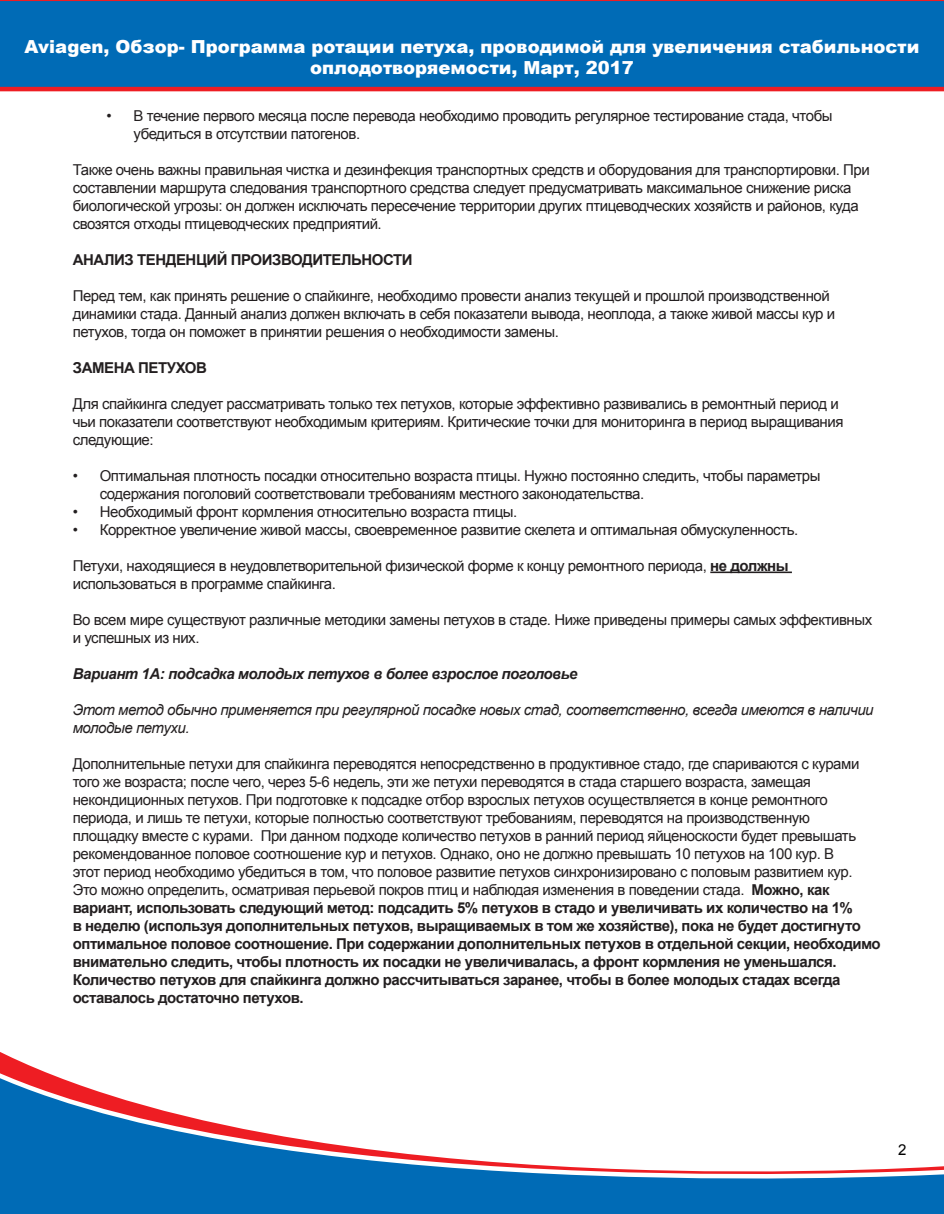
<style>
.page{position:relative;width:944px;height:1214px;background:#fff}
.page>*{position:absolute;margin:0;border:0;box-sizing:border-box;transform-origin:0 0}
.t1{font:900 18px/21.6px "Arial";color:#fff;text-align:center}
.t2{font:15px/18px "Arial";letter-spacing:-.03em;color:#231f20}
.t3{font:italic 15px/18px "Arial";letter-spacing:-.03em;color:#231f20}
.t4{font:italic 700 15px "Arial";letter-spacing:-.03em;color:#231f20}
.t5{font:700 15px "Arial";letter-spacing:-.03em;color:#231f20}
.t6{font:15px "Arial";color:#000}
.s1{font-weight:700}
</style>
<div class="page">
<svg style="left:0;top:1063px;width:944px;height:151px"></svg>
<svg style="left:0;top:0;width:944px;height:91px;fill:#006bb6"></svg>
<hr style="left:710px;top:571px;width:82px;height:2px;background:#231f20">
<p class="t1" style="left:24px;top:35px;width:896px">Aviagen, Обзор- Программа ротации петуха, проводимой для увеличения стабильности оплодотворяемости, Март, 2017</p>
<p class="t2" style="left:133px;top:106px;width:700px;text-indent:-27px">• В течение первого месяца после перевода необходимо проводить регулярное тестирование стада, чтобы убедиться в отсутствии патогенов.</p>
<p class="t2" style="left:73px;top:160px;width:798px">Также очень важны правильная чистка и дезинфекция транспортных средств и оборудования для транспортировки. При составлении маршрута следования транспортного средства следует предусматривать максимальное снижение риска биологической угрозы: он должен исключать пересечение территории других птицеводческих хозяйств и районов, куда свозятся отходы птицеводческих предприятий.</p>
<p class="t5" style="left:73px;top:249px;width:341px">АНАЛИЗ ТЕНДЕНЦИЙ ПРОИЗВОДИТЕЛЬНОСТИ</p>
<p class="t2" style="left:73px;top:286px;width:764px">Перед тем, как принять решение о спайкинге, необходимо провести анализ текущей и прошлой производственной динамики стада. Данный анализ должен включать в себя показатели вывода, неоплода, а также живой массы кур и петухов, тогда он поможет в принятии решения о необходимости замены.</p>
<p class="t5" style="left:73px;top:357px;width:136px">ЗАМЕНА ПЕТУХОВ</p>
<p class="t2" style="left:73px;top:394px;width:772px">Для спайкинга следует рассматривать только тех петухов, которые эффективно развивались в ремонтный период и чьи показатели соответствуют необходимым критериям. Критические точки для мониторинга в период выращивания следующие:</p>
<p class="t2" style="left:100px;top:466px;width:722px;text-indent:-27px">• Оптимальная плотность посадки относительно возраста птицы. Нужно постоянно следить, чтобы параметры содержания поголовий соответствовали требованиям местного законодательства.</p>
<p class="t2" style="left:73px;top:502px;width:446px">• Необходимый фронт кормления относительно возраста птицы.</p>
<p class="t2" style="left:73px;top:520px;width:727px">• Корректное увеличение живой массы, своевременное развитие скелета и оптимальная обмускуленность.</p>
<p class="t2" style="left:73px;top:556px;width:717px">Петухи, находящиеся в неудовлетворительной физической форме к концу ремонтного периода, <span class="s1">не должны </span>использоваться в программе спайкинга.</p>
<p class="t2" style="left:73px;top:610px;width:801px">Во всем мире существуют различные методики замены петухов в стаде. Ниже приведены примеры самых эффективных и успешных из них.</p>
<p class="t4" style="left:73px;top:663px;width:506px">Вариант 1А: подсадка молодых петухов в более взрослое поголовье</p>
<p class="t3" style="left:73px;top:700px;width:802px">Этот метод обычно применяется при регулярной посадке новых стад, соответственно, всегда имеются в наличии молодые петухи.</p>
<p class="t2" style="left:73px;top:754px;width:809px">Дополнительные петухи для спайкинга переводятся непосредственно в продуктивное стадо, где спариваются с курами того же возраста; после чего, через 5-6 недель, эти же петухи переводятся в стада старшего возраста, замещая некондиционных петухов. При подготовке к подсадке отбор взрослых петухов осуществляется в конце ремонтного периода, и лишь те петухи, которые полностью соответствуют требованиям, переводятся на производственную<br>площадку вместе с курами. При данном подходе количество петухов в ранний период яйценоскости будет превышать рекомендованное половое соотношение кур и петухов. Однако, оно не должно превышать 10 петухов на 100 кур. В<br>этот период необходимо убедиться в том, что половое развитие петухов синхронизировано с половым развитием кур.<br>Это можно определить, осматривая перьевой покров птиц и наблюдая изменения в поведении стада. <span class="s1">Можно, как вариант, использовать следующий метод: подсадить 5% петухов в стадо и увеличивать их количество на 1%<br>в неделю (используя дополнительных петухов, выращиваемых в том же хозяйстве), пока не будет достигнуто оптимальное половое соотношение. При содержании дополнительных петухов в отдельной секции, необходимо внимательно следить, чтобы плотность их посадки не увеличивалась, а фронт кормления не уменьшался.<br>Количество петухов для спайкинга должно рассчитываться заранее, чтобы в более молодых стадах всегда оставалось достаточно петухов.</span></p>
<p class="t6" style="left:898px;top:1139px;width:10px">2</p>
</div>
